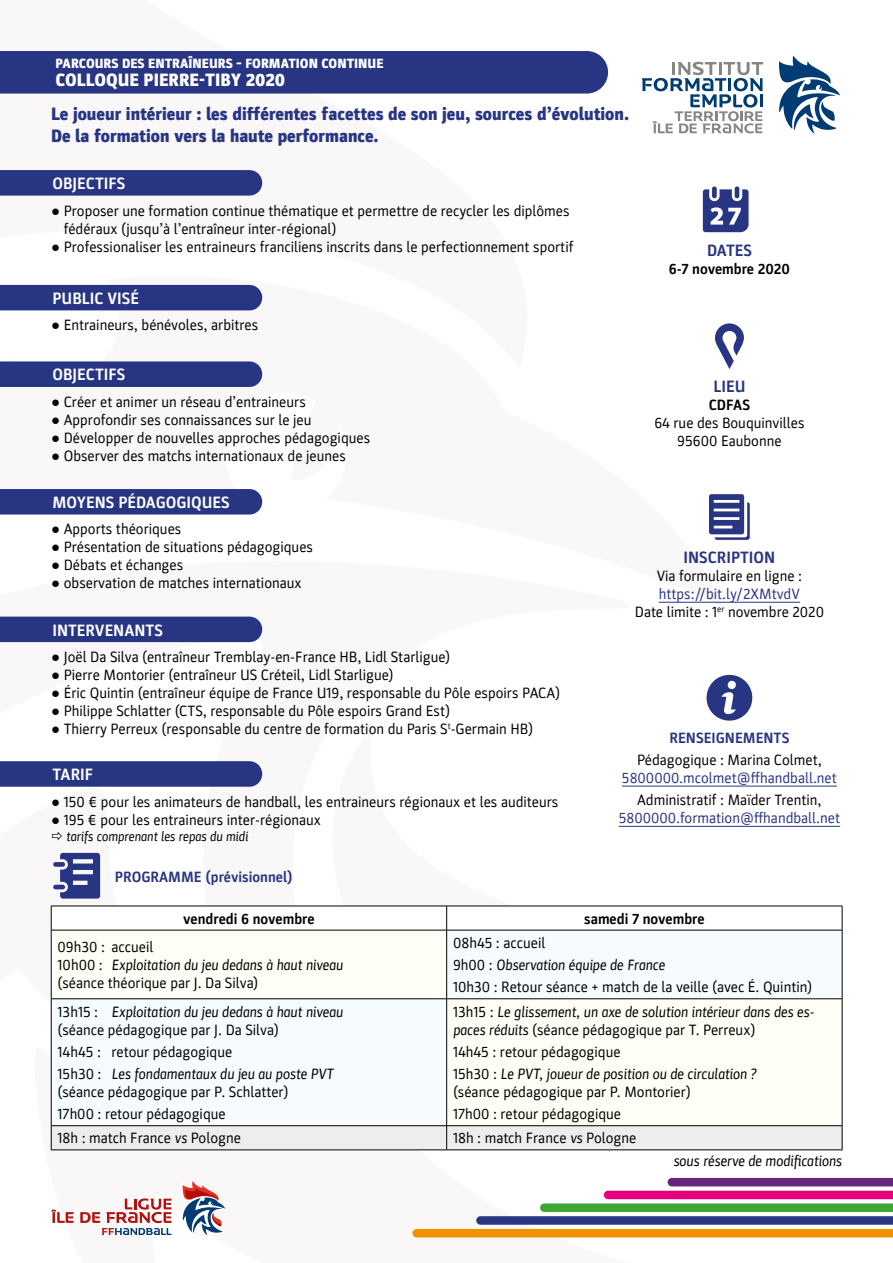
<style>
.page{position:relative;width:893px;height:1263px;background:#fff}
.page>*{position:absolute;margin:0;border:0;box-sizing:border-box;transform-origin:0 0}
.t1{font:60px "Breezi Icon Set";color:#283583}
.t2{font:900 18px/21.6px "Parka";color:#283583}
.t3{font:900 18px "Parka";color:#fff}
.t4{font:700 16.5px "Parka";color:#fff}
.t5{font:700 16.5px "Parka";color:#283583}
.t6{font:15px/18px "Parka";color:#000}
.t7{font:italic 15px/22.2px "Parka";color:#000}
.t8{font:15px "Parka";color:#283583}
.t9{font:700 15px "Parka";color:#000}
.t10{font:700 15px "Parka";color:#283583}
.t11{font:900 13.5px "Parka";color:#fff}
.t12{font:italic 13.5px "Parka";color:#000}
.s1{font-family:"Arial";font-style:italic}
.s2{color:#283583}
.s3{font-style:italic}
.s4{font-style:normal}
</style>
<div class="page">
<svg style="left:412px;top:1178px;width:481px;height:59px"></svg>
<svg style="left:182px;top:1181px;width:44px;height:54px"></svg>
<svg style="left:51px;top:1209px;width:23px;height:14px"></svg>
<svg style="left:80px;top:1198px;width:91px;height:37px"></svg>
<svg style="left:779px;top:55px;width:62px;height:79px"></svg>
<svg style="left:642px;top:62px;width:121px;height:71px"></svg>
<div style="left:0;top:51px;width:608px;height:43px;background:#283583"></div>
<svg style="left:52px;top:931px;width:790px;height:194px;fill:#f5fbf7"></svg>
<svg style="left:51px;top:906px;width:792px;height:24px"></svg>
<hr style="left:51px;top:930px;width:396px;height:1px;background:#000">
<hr style="left:51px;top:930px;width:1px;height:68px;background:#000">
<hr style="left:447px;top:930px;width:395px;height:1px;background:#000">
<hr style="left:446px;top:930px;width:1px;height:68px;background:#000">
<hr style="left:842px;top:930px;width:1px;height:68px;background:#000">
<hr style="left:51px;top:998px;width:396px;height:1px;background:#000">
<hr style="left:51px;top:999px;width:1px;height:126px;background:#000">
<hr style="left:447px;top:998px;width:395px;height:1px;background:#000">
<hr style="left:446px;top:999px;width:1px;height:126px;background:#000">
<hr style="left:842px;top:999px;width:1px;height:126px;background:#000">
<hr style="left:51px;top:1125px;width:396px;height:1px;background:#000">
<hr style="left:447px;top:1125px;width:395px;height:1px;background:#000">
<div style="left:51px;top:1126px;width:792px;height:24px;background:#ededed"></div>
<hr style="left:51px;top:1149px;width:396px;height:1px;background:#000">
<hr style="left:447px;top:1149px;width:395px;height:1px;background:#000">
<svg style="left:0;top:170px;width:262px;height:26px;background:#2d3a86"></svg>
<svg style="left:0;top:761px;width:262px;height:26px;background:#2d3a86"></svg>
<div style="left:0;top:361px;width:262px;height:26px;background:#283583"></div>
<div style="left:0;top:489px;width:262px;height:25px;background:#283583"></div>
<div style="left:0;top:617px;width:262px;height:25px;background:#283583"></div>
<div style="left:0;top:285px;width:262px;height:25px;background:#283583"></div>
<hr style="left:659px;top:602px;width:141px;height:1px;background:#283583">
<hr style="left:622px;top:786px;width:215px;height:1px;background:#283583">
<hr style="left:619px;top:826px;width:221px;height:1px;background:#283583">
<p class="t11" style="left:56px;top:56px;width:330px">PARCOURS DES ENTRAÎNEURS – FORMATION CONTINUE</p>
<p class="t3" style="left:56px;top:70px;width:231px">COLLOQUE PIERRE-TIBY 2020</p>
<p class="t2" style="left:51px;top:103px;width:580px">Le joueur intérieur : les différentes facettes de son jeu, sources d’évolution.<br>De la formation vers la haute performance.</p>
<p class="t4" style="left:53px;top:174px;width:74px">OBJECTIFS</p>
<p class="t6" style="left:64px;top:201px;width:507px;text-indent:-13px"><span class="s1">●</span> Proposer une formation continue thématique et permettre de recycler les diplômes fédéraux (jusqu’à l’entraîneur inter-régional)</p>
<p class="t6" style="left:51px;top:237px;width:524px"><span class="s1">●</span> Professionaliser les entraineurs franciliens inscrits dans le perfectionnement sportif</p>
<p class="t4" style="left:53px;top:289px;width:88px">PUBLIC VISÉ</p>
<p class="t6" style="left:51px;top:316px;width:209px"><span class="s1">●</span> Entraineurs, bénévoles, arbitres</p>
<p class="t4" style="left:53px;top:366px;width:74px">OBJECTIFS</p>
<p class="t6" style="left:51px;top:393px;width:256px"><span class="s1">●</span> Créer et animer un réseau d’entraineurs</p>
<p class="t6" style="left:51px;top:411px;width:262px"><span class="s1">●</span> Approfondir ses connaissances sur le jeu</p>
<p class="t6" style="left:51px;top:429px;width:321px"><span class="s1">●</span> Développer de nouvelles approches pédagogiques</p>
<p class="t6" style="left:51px;top:447px;width:296px"><span class="s1">●</span> Observer des matchs internationaux de jeunes</p>
<h1 class="t1" style="left:699px;top:184px;width:54px">C</h1>
<p class="t5" style="left:707px;top:241px;width:46px">DATES</p>
<p class="t9" style="left:669px;top:260px;width:123px">6-7 novembre 2020</p>
<h1 class="t1" style="left:713px;top:321px;width:33px">g</h1>
<p class="t5" style="left:713px;top:377px;width:34px">LIEU</p>
<p class="t9" style="left:709px;top:396px;width:43px">CDFAS</p>
<p class="t6" style="left:654px;top:413px;width:152px;text-align:center">64 rue des Bouquinvilles<br>95600 Eaubonne</p>
<p class="t4" style="left:53px;top:493px;width:179px">MOYENS PÉDAGOGIQUES</p>
<p class="t6" style="left:51px;top:520px;width:132px"><span class="s1">●</span> Apports théoriques</p>
<p class="t6" style="left:51px;top:538px;width:264px"><span class="s1">●</span> Présentation de situations pédagogiques</p>
<p class="t6" style="left:51px;top:556px;width:134px"><span class="s1">●</span> Débats et échanges</p>
<p class="t6" style="left:51px;top:574px;width:252px"><span class="s1">●</span> observation de matches internationaux</p>
<p class="t4" style="left:53px;top:621px;width:112px">INTERVENANTS</p>
<p class="t6" style="left:51px;top:648px;width:401px"><span class="s1">●</span> Joël Da Silva (entraîneur Tremblay-en-France HB, Lidl Starligue)</p>
<p class="t6" style="left:51px;top:666px;width:344px"><span class="s1">●</span> Pierre Montorier (entraîneur US Créteil, Lidl Starligue)</p>
<p class="t6" style="left:51px;top:684px;width:511px"><span class="s1">●</span> Éric Quintin (entraîneur équipe de France U19, responsable du Pôle espoirs PACA)</p>
<p class="t6" style="left:51px;top:702px;width:401px"><span class="s1">●</span> Philippe Schlatter (CTS, responsable du Pôle espoirs Grand Est)</p>
<p class="t6" style="left:51px;top:720px;width:484px"><span class="s1">●</span> Thierry Perreux (responsable du centre de formation du Paris S<sup>t</sup>-Germain HB)</p>
<p class="t4" style="left:53px;top:765px;width:42px">TARIF</p>
<p class="t6" style="left:51px;top:792px;width:509px"><span class="s1">●</span> 150 € pour les animateurs de handball, les entraineurs régionaux et les auditeurs</p>
<p class="t6" style="left:51px;top:810px;width:272px"><span class="s1">●</span> 195 € pour les entraineurs inter-régionaux</p>
<p class="t12" style="left:66px;top:829px;width:183px">tarifs comprenant les repas du midi</p>
<h1 class="t1" style="left:51px;top:851px;width:54px">D</h1>
<p class="t10" style="left:115px;top:869px;width:179px">PROGRAMME (prévisionnel)</p>
<h1 class="t1" style="left:706px;top:492px;width:48px">d</h1>
<p class="t5" style="left:683px;top:548px;width:93px">INSCRIPTION</p>
<p class="t6" style="left:657px;top:567px;width:147px">Via formulaire en ligne :</p>
<p class="t6" style="left:635px;top:585px;width:191px;text-align:center"><span class="s2">https://bit.ly/2XMtvdV<br></span>Date limite : 1<sup>er</sup> novembre 2020</p>
<h1 class="t1" style="left:704px;top:673px;width:52px">i</h1>
<p class="t10" style="left:669px;top:729px;width:121px">RENSEIGNEMENTS</p>
<p class="t6" style="left:637px;top:751px;width:186px">Pédagogique : Marina Colmet,</p>
<p class="t8" style="left:622px;top:770px;width:216px">5800000.mcolmet@ffhandball.net</p>
<p class="t6" style="left:637px;top:791px;width:186px">Administratif : Maïder Trentin,</p>
<p class="t8" style="left:619px;top:810px;width:223px">5800000.formation@ffhandball.net</p>
<p class="t9" style="left:183px;top:910px;width:133px">vendredi 6 novembre</p>
<p class="t9" style="left:584px;top:910px;width:122px">samedi 7 novembre</p>
<p class="t6" style="left:58px;top:938px;width:287px">09h30 : accueil<br>10h00 : <span class="s3">Exploitation du jeu dedans à haut niveau </span>(séance théorique par J. Da Silva)</p>
<p class="t6" style="left:453px;top:932px;width:361px;line-height:22.2px">08h45 : accueil<br>9h00 : <span class="s3">Observation équipe de France<br></span>10h30 : Retour séance + match de la veille (avec É. Quintin)</p>
<p class="t6" style="left:58px;top:1002px;width:287px">13h15 : <span class="s3">Exploitation du jeu dedans à haut niveau </span>(séance pédagogique par J. Da Silva)</p>
<p class="t7" style="left:58px;top:1041px;width:277px"><span class="s4">14h45 : retour pédagogique<br>15h30 :</span> Les fondamentaux du jeu au poste PVT</p>
<p class="t6" style="left:58px;top:1081px;width:233px;line-height:22.2px">(séance pédagogique par P. Schlatter)<br>17h00 : retour pédagogique</p>
<p class="t7" style="left:453px;top:1002px;width:363px;line-height:18px"><span class="s4">13h15 :</span> Le glissement, un axe de solution intérieur dans des es&shy;paces réduits <span class="s4">(séance pédagogique par T. Perreux)</span></p>
<p class="t7" style="left:453px;top:1041px;width:305px"><span class="s4">14h45 : retour pédagogique<br>15h30 :</span> Le PVT, joueur de position ou de circulation ?</p>
<p class="t6" style="left:453px;top:1081px;width:239px;line-height:22.2px">(séance pédagogique par P. Montorier)<br>17h00 : retour pédagogique</p>
<p class="t6" style="left:58px;top:1129px;width:185px">18h : match France <span class="s3">vs</span> Pologne</p>
<p class="t6" style="left:453px;top:1129px;width:185px">18h : match France <span class="s3">vs</span> Pologne</p>
<p class="t7" style="left:673px;top:1150px;width:170px">sous réserve de modifications</p>
</div>
